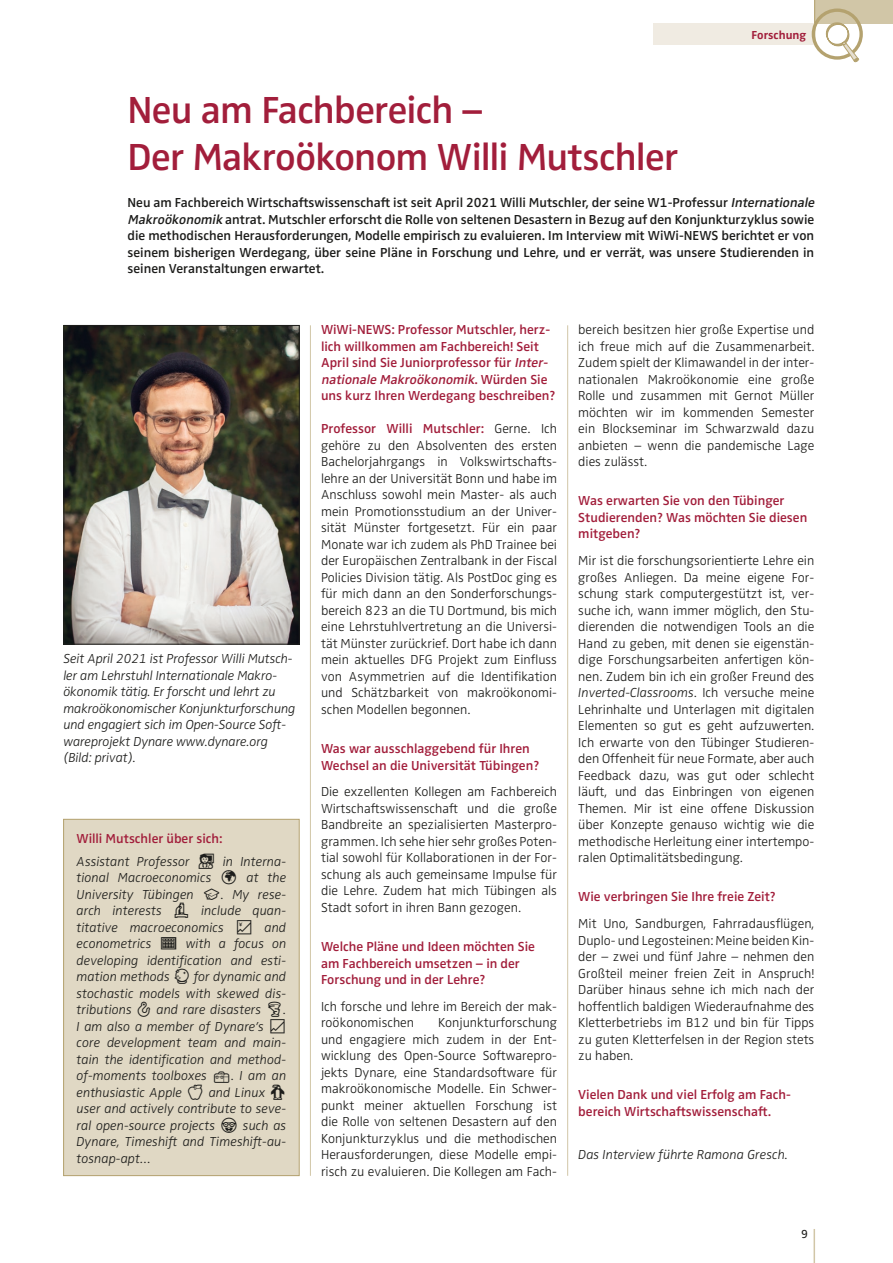
<style>
.page{position:relative;width:893px;height:1263px;background:#fff}
.page>*{position:absolute;margin:0;border:0;box-sizing:border-box;transform-origin:0 0}
.t1{font:600 39px/46.8px "Zwo OT";letter-spacing:-.02em;color:#a21e3b}
.t2{font:300 13.5px/16.5px "Zwo OT";color:#1d1d1b;text-align:justify}
.t3{font:italic 300 13.5px/16.5px "Zwo OT";color:#1d1d1b}
.t4{font:600 13.5px/16.5px "Zwo OT";color:#a21e3b}
.t5{font:600 13.5px/16.5px "Zwo OT";color:#1d1d1b}
.t6{font:700 12px "Zwo OT";color:#a21e3b}
.t7{font:12px "Zwo OT";color:#1d1d1b}
.s1{font-style:italic}
.s2{font-weight:600;color:#a21e3b}
</style>
<div class="page">
<div style="left:814px;top:0;width:79px;height:24px;background:#d1c6a7"></div>
<hr style="left:814px;top:1229px;width:1px;height:34px;background:#d1c6a7">
<hr style="left:814px;top:0;width:1px;height:45px;background:#b4a26f">
<div style="left:653px;top:24px;width:161px;height:21px;background:#f0ebe2"></div>
<div style="left:812px;top:9px;width:51px;height:51px;border:3px solid #b4a26f;border-radius:50%"></div>
<svg style="left:819px;top:23px;width:40px;height:40px"></svg>
<hr style="left:567px;top:325px;width:1px;height:851px;background:#d1c6a7">
<hr style="left:310px;top:325px;width:1px;height:851px;background:#d1c6a7">
<img style="left:66px;top:327px;width:231px;height:315px">
<div style="left:64px;top:325px;width:235px;height:319px;border:1px solid #1d1d1b"></div>
<div style="left:64px;top:819px;width:235px;height:356px;background:#e0d8c4"></div>
<div style="left:63px;top:819px;width:236px;height:357px;border:1px solid #b4a26f"></div>
<p class="t6" style="left:752px;top:28px;width:56px">Forschung</p>
<h1 class="t1" style="left:128px;top:87px;width:552px">Neu am Fachbereich –<br>Der Makroökonom Willi Mutschler</h1>
<p class="t5" style="left:128px;top:195px;width:691px">Neu am Fachbereich Wirtschaftswissenschaft ist seit April 2021 Willi Mutschler, der seine W1-Professur <span class="s1">Internationale Makroökonomik</span> antrat. Mutschler erforscht die Rolle von seltenen Desastern in Bezug auf den Konjunkturzyklus sowie die methodischen Herausforderungen, Modelle empirisch zu evaluieren. Im Interview mit WiWi-NEWS berichtet er von seinem bisherigen Werdegang, über seine Pläne in Forschung und Lehre, und er verrät, was unsere Studierenden in seinen Veranstaltungen erwartet.</p>
<p class="t3" style="left:63px;top:651px;width:234px">Seit April 2021 ist Professor Willi Mutsch&shy;ler am Lehrstuhl Internationale Makro&shy;ökonomik tätig. Er forscht und lehrt zu makroökonomischer Konjunkturforschung und engagiert sich im Open-Source Soft&shy;wareprojekt Dynare www.dynare.org (Bild: privat).</p>
<p class="t4" style="left:77px;top:830px;width:147px">Willi Mutschler über sich:</p>
<p class="t3" style="left:77px;top:853px;width:115px">Assistant Professor</p>
<p class="t3" style="left:223px;top:853px;width:65px">in Interna-</p>
<p class="t3" style="left:77px;top:870px;width:136px">tional Macroeconomics</p>
<p class="t3" style="left:247px;top:870px;width:41px">at the</p>
<p class="t3" style="left:77px;top:886px;width:119px">University Tübingen</p>
<p class="t3" style="left:221px;top:886px;width:67px">. My rese-</p>
<p class="t3" style="left:77px;top:903px;width:87px">arch interests</p>
<p class="t3" style="left:77px;top:903px;width:211px;text-indent:125px">include quan&shy;titative macroeconomics</p>
<p class="t3" style="left:264px;top:919px;width:23px">and</p>
<p class="t3" style="left:77px;top:936px;width:211px;text-align:justify;text-indent:109px">with a focus on developing identification and esti&shy;mation methods</p>
<p class="t3" style="left:77px;top:936px;width:76px">econometrics</p>
<p class="t3" style="left:77px;top:969px;width:211px;text-align:justify;text-indent:117px">for dynamic and stochastic models with skewed dis&shy;tributions</p>
<p class="t3" style="left:156px;top:1002px;width:106px">and rare disasters</p>
<p class="t3" style="left:283px;top:1002px;width:4px">.</p>
<p class="t3" style="left:77px;top:1018px;width:211px">I am also a member of Dynare’s core development team and main&shy;tain the identification and method&shy;of-moments toolboxes</p>
<p class="t3" style="left:231px;top:1068px;width:57px">. I am an</p>
<p class="t3" style="left:77px;top:1084px;width:107px">enthusiastic Apple</p>
<p class="t3" style="left:77px;top:1084px;width:211px;text-indent:132px">and Linux user and actively contribute to seve&shy;ral open-source projects</p>
<p class="t3" style="left:77px;top:1117px;width:211px;text-align:justify;text-indent:166px">such as Dynare, Timeshift and Timeshift-au&shy;tosnap-apt…</p>
<p class="t4" style="left:321px;top:322px;width:236px">WiWi-NEWS: Professor Mutschler, herz&shy;lich willkommen am Fachbereich! Seit April sind Sie Juniorprofessor für <span class="s1">Inter&shy;nationale Makroökonomik</span>. W ü r d e n S i e uns kurz Ihren Werdegang beschreiben?</p>
<p class="t2" style="left:321px;top:421px;width:238px"><span class="s2">Professor Willi Mutschler:</span> Gerne. Ich gehöre zu den Absolventen des ersten Bachelorjahrgangs in Volkswirtschafts&shy;lehre an der Universität Bonn und habe im Anschluss sowohl mein Master- als auch mein Promotionsstudium an der Univer&shy;sität Münster fortgesetzt. Für ein paar Monate war ich zudem als PhD Trainee bei der Europäischen Zentralbank in der Fiscal Policies Division tätig. Als PostDoc ging es für mich dann an den Sonderforschungs&shy;bereich 823 an die TU Dortmund, bis mich eine Lehrstuhlvertretung an die Universi&shy;tät Münster zurückrief. Dort habe ich dann mein aktuelles DFG Projekt zum Einfluss von Asymmetrien auf die Identifikation und Schätzbarkeit von makroökonomi&shy;schen Modellen begonnen.</p>
<p class="t4" style="left:321px;top:740px;width:220px">Was war ausschlaggebend für Ihren<br>Wechsel an die Universität Tübingen?</p>
<p class="t2" style="left:321px;top:784px;width:238px">Die exzellenten Kollegen am Fachbereich Wirtschaftswissenschaft und die große Bandbreite an spezialisierten Masterpro&shy;grammen. Ich sehe hier sehr großes Poten&shy;tial sowohl für Kollaborationen in der For&shy;schung als auch gemeinsame Impulse für die Lehre. Zudem hat mich Tübingen als Stadt sofort in ihren Bann gezogen.</p>
<p class="t4" style="left:321px;top:938px;width:215px">Welche Pläne und Ideen möchten Sie am Fachbereich umsetzen – in der<br>Forschung und in der Lehre?</p>
<p class="t2" style="left:321px;top:998px;width:237px">Ich forsche und lehre im Bereich der mak&shy;roökonomischen</p>
<p class="t2" style="left:321px;top:1015px;width:238px;text-indent:117px">Konjunkturforschung und engagiere mich zudem in der Ent&shy;wicklung des Open-Source Softwarepro&shy;jekts Dynare, eine Standardsoftware für makroökonomische Modelle. Ein Schwer&shy;punkt meiner aktuellen Forschung ist die Rolle von seltenen Desastern auf den Konjunkturzyklus und die methodischen Herausforderungen, diese Modelle empi&shy;risch zu evaluieren. Die Kollegen am Fach-</p>
<p class="t2" style="left:578px;top:322px;width:238px">bereich besitzen hier große Expertise und ich freue mich auf die Zusammenarbeit.<br>Zudem spielt der Klimawandel in der inter&shy;nationalen Makroökonomie eine große Rolle und zusammen mit Gernot Müller möchten wir im kommenden Semester ein Blockseminar im Schwarzwald dazu anbieten – wenn die pandemische Lage dies zulässt.</p>
<p class="t4" style="left:578px;top:493px;width:230px">Was erwarten Sie von den Tübinger<br>Studierenden? Was möchten Sie diesen mitgeben?</p>
<p class="t2" style="left:578px;top:553px;width:238px">Mir ist die forschungsorientierte Lehre ein großes Anliegen. Da meine eigene For&shy;schung stark computergestützt ist, ver&shy;suche ich, wann immer möglich, den Stu&shy;dierenden die notwendigen Tools an die Hand zu geben, mit denen sie eigenstän&shy;dige Forschungsarbeiten anfertigen kön&shy;nen. Zudem bin ich ein großer Freund des <span class="s1">Inverted-Classrooms</span>. Ich versuche meine Lehrinhalte und Unterlagen mit digitalen Elementen so gut es geht aufzuwerten.<br>Ich erwarte von den Tübinger Studieren&shy;den Offenheit für neue Formate, aber auch Feedback dazu, was gut oder schlecht läuft, und das Einbringen von eigenen Themen. Mir ist eine offene Diskussion über Konzepte genauso wichtig wie die methodische Herleitung einer intertempo&shy;ralen Optimalitätsbedingung.</p>
<p class="t4" style="left:578px;top:889px;width:199px">Wie verbringen Sie Ihre freie Zeit?</p>
<p class="t2" style="left:578px;top:916px;width:238px">Mit Uno, Sandburgen, Fahrradausflügen, Duplo- und Legosteinen: Meine beiden Kin&shy;der – zwei und fünf Jahre – nehmen den Großteil meiner freien Zeit in Anspruch!<br>Darüber hinaus sehne ich mich nach der hoffentlich baldigen Wiederaufnahme des Kletterbetriebs im B12 und bin für Tipps zu guten Kletterfelsen in der Region stets zu haben.</p>
<p class="t4" style="left:578px;top:1087px;width:213px">Vielen Dank und viel Erfolg am Fach&shy;bereich Wirtschaftswissenschaft.</p>
<p class="t3" style="left:578px;top:1146px;width:211px">Das Interview führte Ramona Gresch.</p>
<p class="t7" style="left:801px;top:1227px;width:8px">9</p>
</div>
